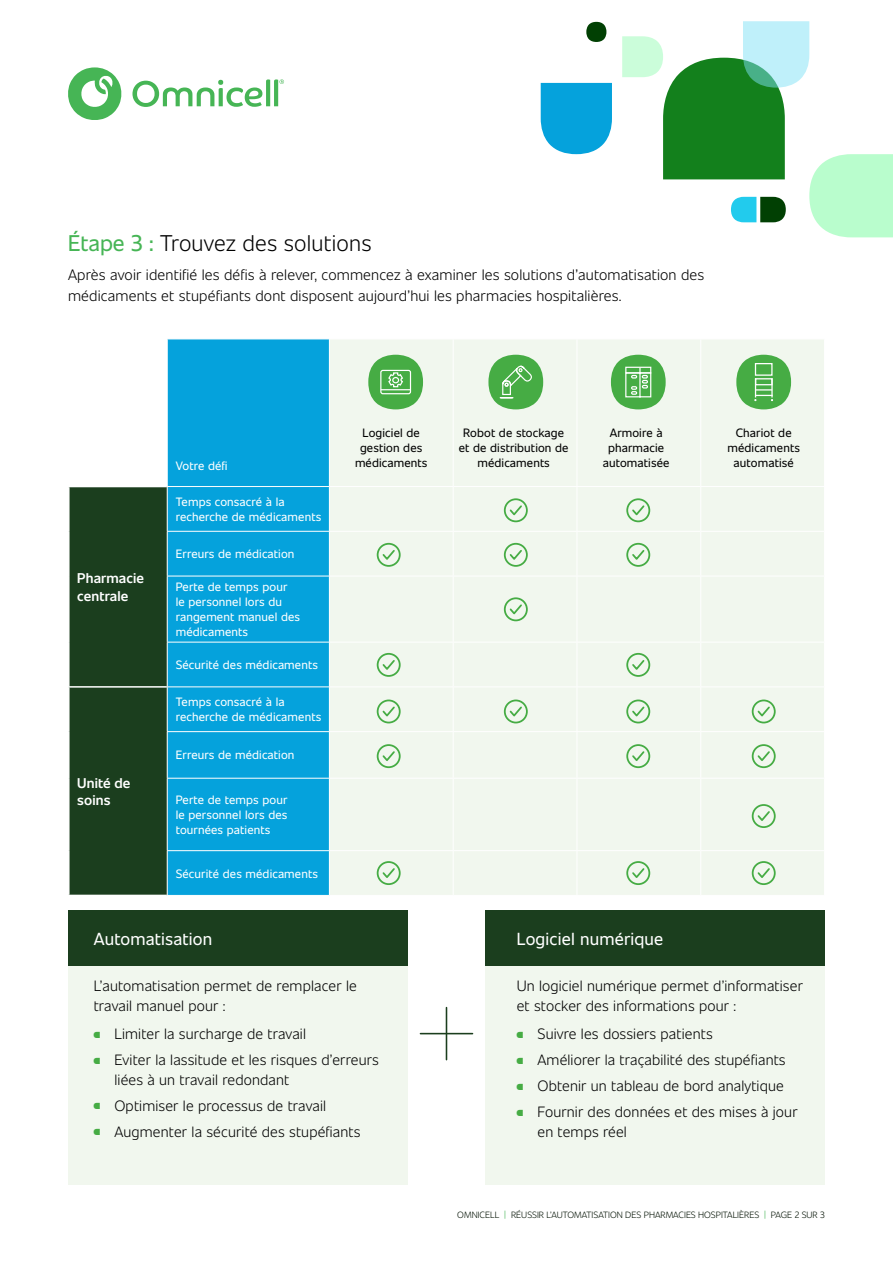
<style>
.page{position:relative;width:893px;height:1263px;background:#fff}
.page>*{position:absolute;margin:0;border:0;box-sizing:border-box;transform-origin:0 0}
.t1{font:300 22.5px "Unitext";letter-spacing:.01em;color:#000}
.t2{font:17.4px "Unitext";letter-spacing:.01em;color:#fff}
.t3{font:300 15px/21px "Unitext";letter-spacing:.01em;color:#000}
.t4{font:300 14.85px/26px "Unitext";letter-spacing:.01em;color:#000}
.t5{font:600 13.95px/17.1px "Unitext";letter-spacing:.01em;color:#fff}
.t6{font:12px/15px "Unitext";letter-spacing:.01em;color:#fff}
.t7{font:12px/15px "Unitext";letter-spacing:.01em;color:#000;text-align:center}
.t8{font:300 9px "Unitext";color:#001000}
.s1{font-weight:400;color:#46b555}
.s2{font-family:"Superellipse";font-weight:400;font-size:12px;color:#46ac44}
</style>
<div class="page">
<svg style="left:68px;top:67px;width:54px;height:53px"></svg>
<svg style="left:132px;top:79px;width:152px;height:28px"></svg>
<svg style="left:541px;top:83px;width:71px;height:71px;background:#1baadf"></svg>
<svg style="left:586px;top:22px;width:20px;height:20px"></svg>
<svg style="left:622px;top:21px;width:271px;height:216px"></svg>
<div style="left:168px;top:340px;width:161px;height:555px;background:#05a2dc"></div>
<div style="left:330px;top:340px;width:494px;height:555px;background:#f1f7ee"></div>
<div style="left:70px;top:487px;width:97px;height:408px;background:#1b3e1e"></div>
<hr style="left:68px;top:686px;width:99px;height:2px;background:#fff">
<hr style="left:453px;top:339px;width:1px;height:147px;background:#fff">
<hr style="left:577px;top:339px;width:1px;height:147px;background:#fff">
<hr style="left:700px;top:339px;width:1px;height:147px;background:#fff">
<hr style="left:167px;top:486px;width:162px;height:1px;background:#fff">
<hr style="left:329px;top:486px;width:124px;height:1px;background:#fff">
<hr style="left:453px;top:486px;width:124px;height:1px;background:#fff">
<hr style="left:453px;top:487px;width:1px;height:44px;background:#fff">
<hr style="left:577px;top:486px;width:124px;height:1px;background:#fff">
<hr style="left:577px;top:487px;width:1px;height:44px;background:#fff">
<hr style="left:701px;top:486px;width:124px;height:1px;background:#fff">
<hr style="left:700px;top:487px;width:1px;height:44px;background:#fff">
<hr style="left:167px;top:531px;width:162px;height:1px;background:#fff">
<hr style="left:329px;top:531px;width:124px;height:1px;background:#fff">
<hr style="left:453px;top:531px;width:124px;height:1px;background:#fff">
<hr style="left:453px;top:532px;width:1px;height:44px;background:#fff">
<hr style="left:577px;top:531px;width:124px;height:1px;background:#fff">
<hr style="left:577px;top:532px;width:1px;height:44px;background:#fff">
<hr style="left:701px;top:531px;width:124px;height:1px;background:#fff">
<hr style="left:700px;top:532px;width:1px;height:44px;background:#fff">
<hr style="left:167px;top:576px;width:162px;height:1px;background:#fff">
<hr style="left:329px;top:576px;width:124px;height:1px;background:#fff">
<hr style="left:453px;top:576px;width:124px;height:1px;background:#fff">
<hr style="left:453px;top:576px;width:1px;height:66px;background:#fff">
<hr style="left:577px;top:576px;width:124px;height:1px;background:#fff">
<hr style="left:577px;top:576px;width:1px;height:66px;background:#fff">
<hr style="left:701px;top:576px;width:124px;height:1px;background:#fff">
<hr style="left:700px;top:576px;width:1px;height:66px;background:#fff">
<hr style="left:167px;top:642px;width:162px;height:1px;background:#fff">
<hr style="left:329px;top:642px;width:124px;height:1px;background:#fff">
<hr style="left:453px;top:642px;width:124px;height:1px;background:#fff">
<hr style="left:453px;top:642px;width:1px;height:44px;background:#fff">
<hr style="left:577px;top:642px;width:124px;height:1px;background:#fff">
<hr style="left:577px;top:642px;width:1px;height:44px;background:#fff">
<hr style="left:701px;top:642px;width:124px;height:1px;background:#fff">
<hr style="left:700px;top:642px;width:1px;height:44px;background:#fff">
<hr style="left:167px;top:686px;width:162px;height:1px;background:#fff">
<hr style="left:329px;top:686px;width:124px;height:1px;background:#fff">
<hr style="left:453px;top:686px;width:124px;height:1px;background:#fff">
<hr style="left:453px;top:687px;width:1px;height:44px;background:#fff">
<hr style="left:577px;top:686px;width:124px;height:1px;background:#fff">
<hr style="left:577px;top:687px;width:1px;height:44px;background:#fff">
<hr style="left:701px;top:686px;width:124px;height:1px;background:#fff">
<hr style="left:700px;top:687px;width:1px;height:44px;background:#fff">
<hr style="left:167px;top:731px;width:162px;height:1px;background:#fff">
<hr style="left:329px;top:731px;width:124px;height:1px;background:#fff">
<hr style="left:453px;top:731px;width:124px;height:1px;background:#fff">
<hr style="left:453px;top:732px;width:1px;height:46px;background:#fff">
<hr style="left:577px;top:731px;width:124px;height:1px;background:#fff">
<hr style="left:577px;top:732px;width:1px;height:46px;background:#fff">
<hr style="left:701px;top:731px;width:124px;height:1px;background:#fff">
<hr style="left:700px;top:732px;width:1px;height:46px;background:#fff">
<hr style="left:167px;top:778px;width:162px;height:1px;background:#fff">
<hr style="left:329px;top:778px;width:124px;height:1px;background:#fff">
<hr style="left:453px;top:778px;width:124px;height:1px;background:#fff">
<hr style="left:453px;top:778px;width:1px;height:72px;background:#fff">
<hr style="left:577px;top:778px;width:124px;height:1px;background:#fff">
<hr style="left:577px;top:778px;width:1px;height:72px;background:#fff">
<hr style="left:701px;top:778px;width:124px;height:1px;background:#fff">
<hr style="left:700px;top:778px;width:1px;height:72px;background:#fff">
<hr style="left:167px;top:850px;width:162px;height:1px;background:#fff">
<hr style="left:329px;top:850px;width:124px;height:1px;background:#fff">
<hr style="left:453px;top:850px;width:124px;height:1px;background:#fff">
<hr style="left:453px;top:851px;width:1px;height:44px;background:#fff">
<hr style="left:577px;top:850px;width:124px;height:1px;background:#fff">
<hr style="left:577px;top:851px;width:1px;height:44px;background:#fff">
<hr style="left:701px;top:850px;width:124px;height:1px;background:#fff">
<hr style="left:700px;top:851px;width:1px;height:44px;background:#fff">
<svg style="left:488px;top:355px;width:55px;height:54px;background:#70be6e"></svg>
<svg style="left:611px;top:355px;width:55px;height:54px;background:#77c175"></svg>
<svg style="left:736px;top:355px;width:55px;height:54px;background:#6ebd6c"></svg>
<div style="left:755px;top:363px;width:18px;height:13px;border:1px solid #fff"></div>
<svg style="left:368px;top:355px;width:55px;height:54px;background:#6ebd6c"></svg>
<div style="left:380px;top:370px;width:31px;height:24px;border:1px solid #fff;border-radius:2px"></div>
<hr style="left:381px;top:389px;width:30px;height:1px;background:#fff">
<svg style="left:503px;top:497px;width:26px;height:26px"></svg>
<svg style="left:625px;top:497px;width:26px;height:26px"></svg>
<svg style="left:503px;top:542px;width:26px;height:26px"></svg>
<svg style="left:625px;top:542px;width:26px;height:26px"></svg>
<svg style="left:376px;top:542px;width:26px;height:26px"></svg>
<svg style="left:503px;top:596px;width:26px;height:26px"></svg>
<svg style="left:376px;top:652px;width:26px;height:26px"></svg>
<svg style="left:625px;top:652px;width:26px;height:26px"></svg>
<svg style="left:376px;top:699px;width:26px;height:25px"></svg>
<svg style="left:503px;top:699px;width:26px;height:25px"></svg>
<svg style="left:625px;top:699px;width:26px;height:25px"></svg>
<svg style="left:751px;top:699px;width:26px;height:25px"></svg>
<svg style="left:751px;top:743px;width:26px;height:26px"></svg>
<svg style="left:376px;top:743px;width:26px;height:26px"></svg>
<svg style="left:625px;top:743px;width:26px;height:26px"></svg>
<svg style="left:751px;top:803px;width:26px;height:26px"></svg>
<svg style="left:625px;top:860px;width:26px;height:26px"></svg>
<svg style="left:376px;top:860px;width:26px;height:26px"></svg>
<div style="left:68px;top:911px;width:340px;height:274px;background:#f1f7ee"></div>
<div style="left:485px;top:911px;width:340px;height:274px;background:#f1f7ee"></div>
<hr style="left:446px;top:1007px;width:1px;height:53px;background:#1b3e1e">
<hr style="left:420px;top:1033px;width:53px;height:1px;background:#1b3e1e">
<div style="left:68px;top:911px;width:340px;height:55px;background:#1b3e1e"></div>
<div style="left:485px;top:911px;width:340px;height:55px;background:#1b3e1e"></div>
<svg style="left:751px;top:860px;width:26px;height:26px"></svg>
<h1 class="t1" style="left:68px;top:227px;width:305px"><span class="s1">Étape 3 :</span> Trouvez des solutions</h1>
<p class="t3" style="left:68px;top:264px;width:638px">Après avoir identifié les défis à relever, commencez à examiner les solutions d’automatisation des médicaments et stupéfiants dont disposent aujourd’hui les pharmacies hospitalières.</p>
<p class="t5" style="left:77px;top:569px;width:68px">Pharmacie centrale</p>
<p class="t5" style="left:77px;top:774px;width:55px">Unité de soins</p>
<p class="t6" style="left:176px;top:457px;width:53px">Votre défi</p>
<p class="t6" style="left:176px;top:493px;width:147px">Temps consacré à la recherche de médicaments</p>
<p class="t6" style="left:176px;top:546px;width:120px">Erreurs de médication</p>
<p class="t6" style="left:176px;top:579px;width:126px">Perte de temps pour<br>le personnel lors du rangement manuel des médicaments</p>
<p class="t6" style="left:176px;top:657px;width:144px">Sécurité des médicaments</p>
<p class="t6" style="left:176px;top:694px;width:147px">Temps consacré à la recherche de médicaments</p>
<p class="t6" style="left:176px;top:747px;width:120px">Erreurs de médication</p>
<p class="t6" style="left:176px;top:791px;width:113px;text-align:justify">Perte de temps pour le personnel lors des tournées patients</p>
<p class="t6" style="left:176px;top:865px;width:144px">Sécurité des médicaments</p>
<p class="t7" style="left:355px;top:425px;width:74px">Logiciel de gestion des médicaments</p>
<p class="t7" style="left:459px;top:425px;width:111px">Robot de stockage et de distribution de médicaments</p>
<p class="t7" style="left:603px;top:425px;width:68px">Armoire à pharmacie automatisée</p>
<p class="t7" style="left:727px;top:425px;width:74px">Chariot de médicaments automatisé</p>
<p class="t2" style="left:94px;top:926px;width:120px">Automatisation</p>
<p class="t4" style="left:94px;top:975px;width:265px;line-height:19.6px">L’automatisation permet de remplacer le travail manuel pour :</p>
<p class="t4" style="left:94px;top:1020px;width:287px"><span class="s2">A</span> Limiter la surcharge de travail<br><span class="s2">A</span> Eviter la lassitude et les risques d’erreurs</p>
<p class="t4" style="left:94px;top:1066px;width:268px;text-indent:21px">liées à un travail redondant<br><span class="s2">A</span> Optimiser le processus de travail<br><span class="s2">A</span> Augmenter la sécurité des stupéfiants</p>
<p class="t2" style="left:517px;top:926px;width:148px">Logiciel numérique</p>
<p class="t4" style="left:517px;top:975px;width:288px;line-height:19.6px">Un logiciel numérique permet d’informatiser et stocker des informations pour :</p>
<p class="t4" style="left:517px;top:1020px;width:282px"><span class="s2">A</span> Suivre les dossiers patients<br><span class="s2">A</span> Améliorer la traçabilité des stupéfiants <span class="s2">A</span> Obtenir un tableau de bord analytique <span class="s2">A</span> Fournir des données et des mises à jour</p>
<p class="t4" style="left:537px;top:1118px;width:91px">en temps réel</p>
<p class="t8" style="left:457px;top:1208px;width:369px">OMNICELL <sup>|</sup> RÉUSSIR L’AUTOMATISATION DES PHARMACIES HOSPITALIÈRES <sup>|</sup> PAGE 2 SUR 3</p>
</div>
